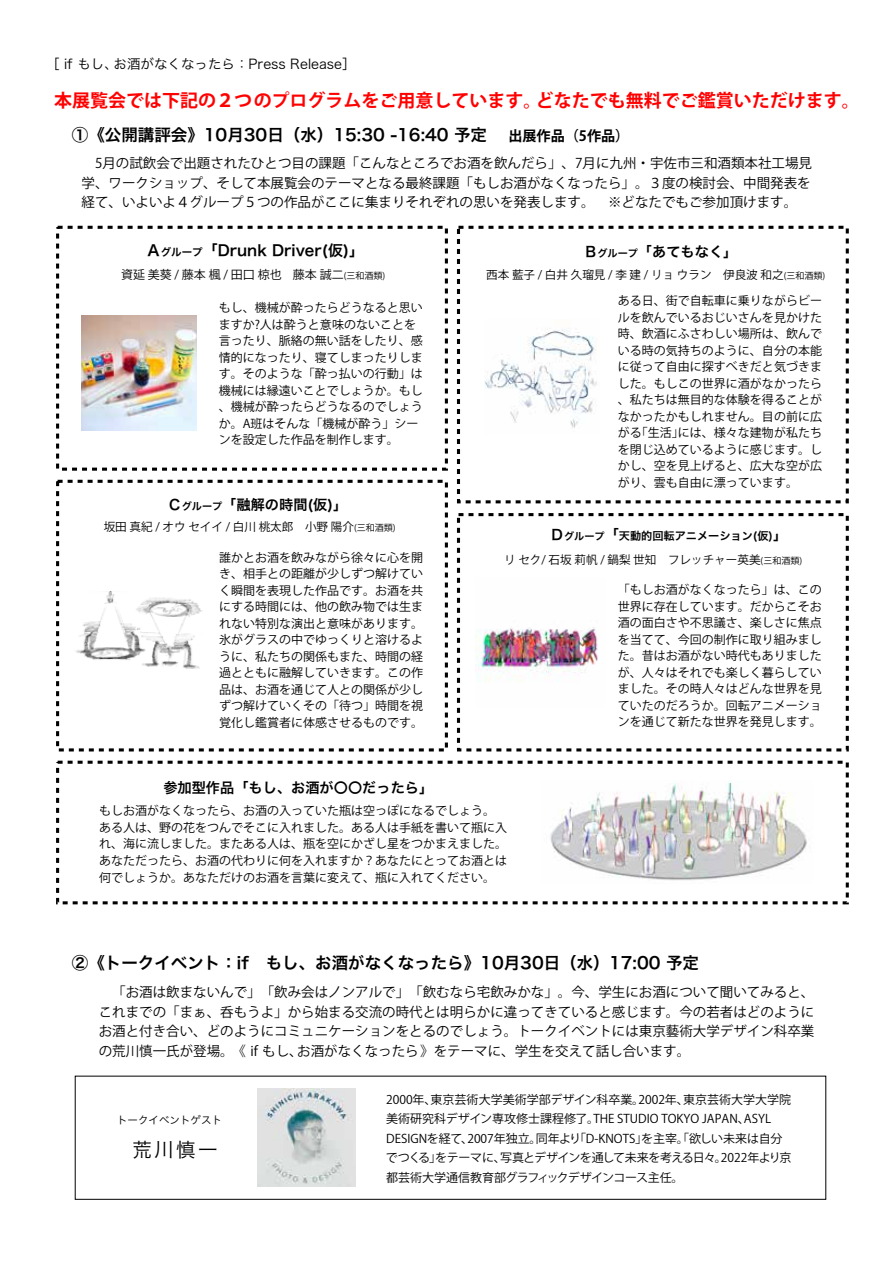
<style>
.page{position:relative;width:893px;height:1263px;background:#fff}
.page>*{position:absolute;margin:0;border:0;box-sizing:border-box;transform-origin:0 0}
.t1{font:19.5px "Hira Kaku Pro W3";color:#000}
.t2{font:700 18px "Koz Go Pr 6 N";color:#f00}
.t3{font:16.5px "Hira Kaku Pro W6";color:#000}
.t4{font:15px "Hira Kaku Pro W6";color:#000}
.t5{font:14.25px "Hira Kaku Pro W6";color:#000}
.t6{font:700 14.1px "Koz Go Pr 6 N";color:#000}
.t7{font:13.5px/19.5px "Koz Go Pr 6 N";color:#000;text-align:justify}
.t8{font:13.5px "Hira Kaku Pro W3";color:#000}
.t9{font:12px/16.5px "Koz Go Pr 6 N";color:#000}
.t10{font:11.55px "Koz Go Pr 6 N";color:#000}
.t11{font:11.1px "Hira Kaku Pro W6";color:#000}
.t12{font:10.5px "Hira Kaku Pro W3";color:#000}
.s1{font-size:10.5px}
.s2{font-size:9px}
.s3{font-size:10.2px}
.s4{font-size:14.25px}
.s5{font-family:"Koz Go Pr 6 N"}
</style>
<div class="page">
<img style="left:550px;top:781px;width:257px;height:99px">
<img style="left:476px;top:628px;width:122px;height:54px">
<img style="left:485px;top:329px;width:112px;height:99px">
<img style="left:81px;top:315px;width:116px;height:115px">
<div style="left:56px;top:226px;width:392px;height:245px;border:3px dashed #000"></div>
<div style="left:457px;top:226px;width:392px;height:277px;border:3px dashed #000"></div>
<div style="left:457px;top:513px;width:392px;height:238px;border:3px dashed #000"></div>
<div style="left:56px;top:480px;width:392px;height:271px;border:3px dashed #000"></div>
<div style="left:56px;top:760px;width:793px;height:144px;border:3px dashed #000"></div>
<img style="left:258px;top:1088px;width:98px;height:98px">
<img style="left:75px;top:591px;width:127px;height:78px">
<p class="t8" style="left:46px;top:52px;width:311px">［ if もし、お酒がなくなったら：Press Release］</p>
<h2 class="t2" style="left:54px;top:90px;width:807px">本展覧会では下記の２つのプログラムをご用意しています。どなたでも無料でご鑑賞いただけます。</h2>
<h3 class="t3" style="left:72px;top:120px;width:417px">①《公開講評会》10月30日（水）15:30 -16:40 予定</h3>
<p class="t6" style="left:508px;top:128px;width:122px">出展作品（5作品）</p>
<p class="t7" style="left:82px;top:154px;width:732px">　5月の試飲会で出題されたひとつ目の課題「こんなところでお酒を飲んだら」、7月に九州・宇佐市三和酒類本社工場見学、ワークショップ、そして本展覧会のテーマとなる最終課題「もしお酒がなくなったら」。３度の検討会、中間発表を経て、いよいよ４グループ５つの作品がここに集まりそれぞれの思いを発表します。　※どなたでもご参加頂けます。</p>
<p class="t4" style="left:147px;top:237px;width:218px">A<span class="s1">グループ</span>「Drunk Driver(仮)」</p>
<p class="t9" style="left:121px;top:266px;width:266px">資延 美葵 / 藤本 楓 / 田口 椋也 藤本 誠二<span class="s2">(三和酒類)</span></p>
<p class="t9" style="left:219px;top:300px;width:205px">もし、機械が酔ったらどうなると思いますか?人は酔うと意味のないことを言ったり、脈絡の無い話をしたり、感情的になったり、寝てしまったりします。そのような「酔っ払いの行動」は機械には縁遠いことでしょうか。もし、機械が酔ったらどうなるのでしょうか。A班はそんな「機械が酔う」シーンを設定した作品を制作します。</p>
<p class="t5" style="left:169px;top:491px;width:180px">C<span class="s3">グループ</span>「融解の時間(仮)」</p>
<p class="t10" style="left:104px;top:520px;width:293px">坂田 真紀 / オウ セイイ / 白川 桃太郎　小野 陽介<span class="s2">(三和酒類)</span></p>
<p class="t9" style="left:219px;top:549px;width:205px;text-align:justify">誰かとお酒を飲みながら徐々に心を開き、相手との距離が少しずつ解けていく瞬間を表現した作品です。お酒を共にする時間には、他の飲み物では生まれない特別な演出と意味があります。氷がグラスの中でゆっくりと溶けるように、私たちの関係もまた、時間の経過とともに融解していきます。この作品は、お酒を通じて人との関係が少しずつ解けていくその「待つ」時間を視覚化し鑑賞者に体感させるものです。</p>
<p class="t5" style="left:163px;top:775px;width:271px">参加型作品「もし、お酒が〇〇だったら」</p>
<p class="t5" style="left:585px;top:238px;width:153px">B<span class="s3">グループ</span>「あてもなく」</p>
<p class="t10" style="left:486px;top:268px;width:341px">西本 藍子 / 白井 久瑠見 / 李 建 / リョ ウラン　伊良波 和之<span class="s2">(三和酒類)</span></p>
<p class="t9" style="left:618px;top:293px;width:206px;text-align:justify">ある日、街で自転車に乗りながらビールを飲んでいるおじいさんを見かけた時、飲酒にふさわしい場所は、飲んでいる時の気持ちのように、自分の本能に従って自由に探すべきだと気づきました。もしこの世界に酒がなかったら、私たちは無目的な体験を得ることがなかったかもしれません。目の前に広がる｢生活｣には、様々な建物が私たちを閉じ込めているように感じます。しかし、空を見上げると、広大な空が広がり、雲も自由に漂っています。</p>
<p class="t11" style="left:551px;top:526px;width:237px"><span class="s4">D</span><span class="s3">グループ</span><span class="s4">「</span>天動的回転アニメーション(仮)<span class="s4">」</span></p>
<p class="t10" style="left:504px;top:553px;width:300px">リ セク/ 石坂 莉帆 / 鍋梨 世知　フレッチャー英美<span class="s2">(三和酒類)</span></p>
<p class="t9" style="left:618px;top:582px;width:205px;text-align:justify">「もしお酒がなくなったら」は、この世界に存在しています。だからこそお酒の面白さや不思議さ、楽しさに焦点を当てて、今回の制作に取り組みました。昔はお酒がない時代もありましたが、人々はそれでも楽しく暮らしていました。その時人々はどんな世界を見ていたのだろうか。回転アニメーションを通じて新たな世界を発見します。</p>
<p class="t9" style="left:99px;top:803px;width:409px">もしお酒がなくなったら、お酒の入っていた瓶は空っぽになるでしょう。ある人は、野の花をつんでそこに入れました。ある人は手紙を書いて瓶に入れ、海に流しました。またある人は、瓶を空にかざし星をつかまえました。あなただったら、お酒の代わりに何を入れますか？あなたにとってお酒とは何でしょうか。あなただけのお酒を言葉に変えて、瓶に入れてください。</p>
<h3 class="t3" style="left:72px;top:947px;width:629px">②《トークイベント：if もし、お酒がなくなったら》10月30日（水）17:00 予定</h3>
<p class="t7" style="left:99px;top:983px;width:717px">　「お酒は飲まないんで」「飲み会はノンアルで」「飲むなら宅飲みかな」。今、学生にお酒について聞いてみると、これまでの「まぁ、呑もうよ」から始まる交流の時代とは明らかに違ってきていると感じます。今の若者はどのようにお酒と付き合い、どのようにコミュニケーションをとるのでしょう。トークイベントには東京藝術大学デザイン科卒業の荒川慎一氏が登場。《 if もし、お酒がなくなったら》をテーマに、学生を交えて話し合います。</p>
<p class="t12" style="left:117px;top:1111px;width:106px">トークイベントゲス<span class="s5">ト</span></p>
<h1 class="t1" style="left:133px;top:1131px;width:87px">荒川慎一</h1>
<p class="t9" style="left:386px;top:1089px;width:407px;line-height:19.5px">2000年、東京芸術大学美術学部デザイン科卒業。2002年、東京芸術大学大学院美術研究科デザイン専攻修士課程修了。THE STUDIO TOKYO JAPAN、ASYL DESIGNを経て、2007年独立。同年より「D-KNOTS」を主宰。「欲しい未来は自分でつくる」をテーマに、写真とデザインを通して未来を考える日々。2022年より京都芸術大学通信教育部グラフィックデザインコース主任。</p>
</div>
